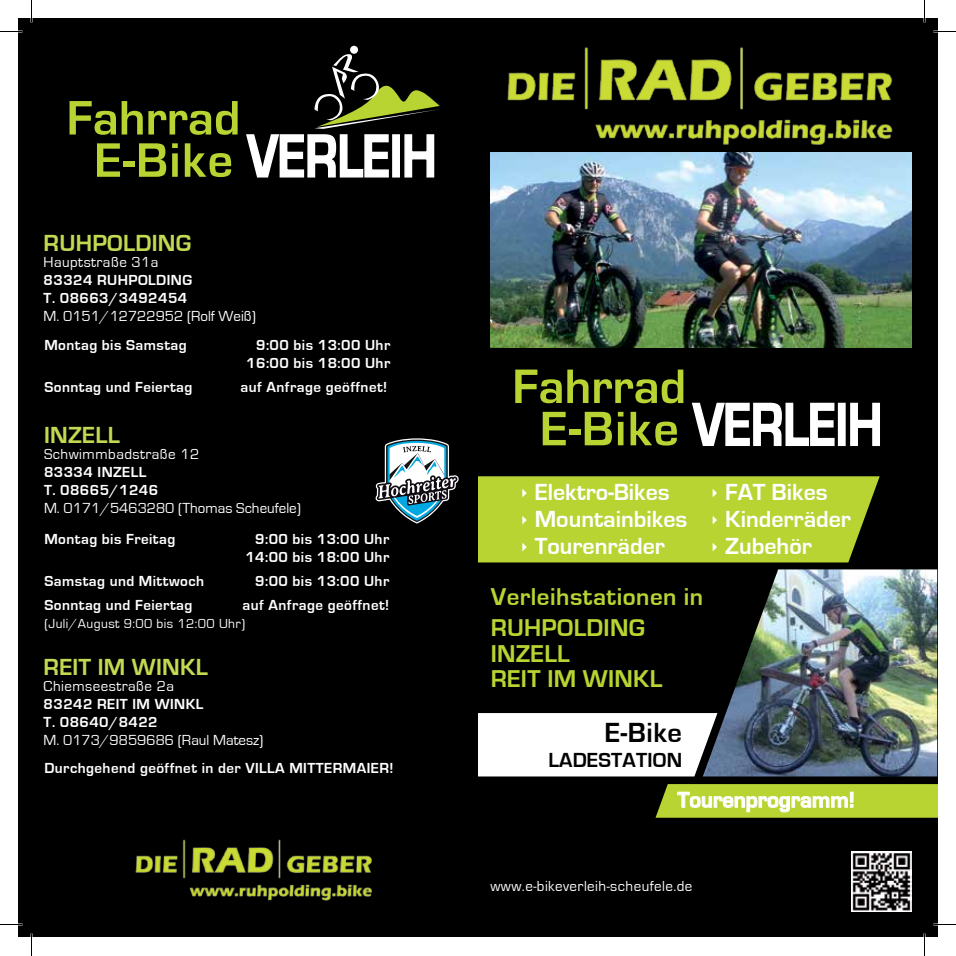
<style>
.page{position:relative;width:956px;height:956px;background:#fff}
.page>*{position:absolute;margin:0;border:0;box-sizing:border-box;transform-origin:0 0}
.t1{font:700 62.7px "Eurostile";color:#fff;scale:.8 1}
.t2{font:700 50.25px "Eurostile";color:#b7d433}
.t3{font:700 28.5px "Eurostile";color:#000}
.t4{font:700 25.05px/31.5px "Eurostile";letter-spacing:.02em;color:#b7d433}
.t5{font:700 24px "Eurostile";color:#fff}
.t6{font:700 24px "Eurostile";letter-spacing:.01em;color:#c2d952}
.t7{font:700 22.5px "Eurostile";color:#fff}
.t8{font:700 21px "Eurostile";letter-spacing:.01em;color:#000}
.t9{font:700 15px/18px "Eurostile";letter-spacing:.03em;color:#fff}
.t10{font:15px "Eurostile";color:#fff}
.t11{font:15px "Eurostile";letter-spacing:.03em;color:#fff}
.t12{font:13.5px "Eurostile";letter-spacing:.03em;color:#fff}
.s1{font-size:50.25px;color:#b7d433}
</style>
<div class="page">
<div style="left:19px;top:19px;width:918px;height:918px;background:#000"></div>
<img style="left:490px;top:153px;width:422px;height:194px">
<div style="left:478px;top:713px;width:225px;height:63px;background:#fff"></div>
<img style="left:703px;top:569px;width:234px;height:207px">
<div style="left:478px;top:476px;width:402px;height:86px;background:#b7d433"></div>
<svg style="left:655px;top:784px;width:282px;height:34px"></svg>
<img style="left:491px;top:47px;width:421px;height:112px">
<img style="left:851px;top:851px;width:61px;height:61px">
<img style="left:135px;top:839px;width:237px;height:62px">
<svg style="left:692px;top:402px;width:143px;height:44px"></svg>
<div style="left:838px;top:403px;width:8px;height:43px;border:1px solid #fff"></div>
<svg style="left:850px;top:402px;width:30px;height:44px"></svg>
<div style="left:350px;top:46px;width:8px;height:8px;background:#fff;border-radius:50%"></div>
<svg style="left:246px;top:53px;width:194px;height:125px"></svg>
<svg style="left:376px;top:438px;width:83px;height:85px"></svg>
<hr style="left:0;top:923px;width:22px;height:2px;background:#fff">
<hr style="left:933px;top:923px;width:23px;height:2px;background:#fff">
<hr style="left:923px;top:0;width:2px;height:23px;background:#fff">
<hr style="left:923px;top:933px;width:2px;height:23px;background:#fff">
<svg style="left:0;top:31px;width:19px;height:1px"></svg>
<svg style="left:933px;top:31px;width:23px;height:1px"></svg>
<svg style="left:0;top:924px;width:22px;height:1px"></svg>
<svg style="left:933px;top:924px;width:23px;height:1px"></svg>
<svg style="left:31px;top:0;width:1px;height:23px"></svg>
<svg style="left:31px;top:933px;width:1px;height:23px"></svg>
<svg style="left:924px;top:0;width:1px;height:23px"></svg>
<svg style="left:924px;top:933px;width:1px;height:23px"></svg>
<svg style="left:522px;top:489px;width:5px;height:9px"></svg>
<svg style="left:713px;top:489px;width:4px;height:9px"></svg>
<svg style="left:522px;top:516px;width:5px;height:9px"></svg>
<svg style="left:713px;top:516px;width:4px;height:9px"></svg>
<svg style="left:522px;top:543px;width:5px;height:9px"></svg>
<svg style="left:713px;top:543px;width:4px;height:9px"></svg>
<h2 class="t2" style="left:67px;top:91px;width:175px">Fahrrad</h2>
<h1 class="t1" style="left:95px;top:122px;width:421px"><span class="s1">E-Bike</span> VERLEIH</h1>
<h3 class="t6" style="left:44px;top:230px;width:32px">RUHP</h3>
<h3 class="t6" style="left:107px;top:230px;width:84px">OLDING</h3>
<p class="t11" style="left:44px;top:254px;width:116px">Hauptstraße 31a</p>
<p class="t9" style="left:44px;top:272px;width:105px">83324 Ruhpoldin</p>
<p class="t9" style="left:44px;top:272px;width:150px;text-indent:139px">g<br>T. 08663/3492454</p>
<p class="t10" style="left:44px;top:308px;width:214px">M. 0151/12722952 (Rolf Weiß)</p>
<p class="t9" style="left:44px;top:336px;width:144px">Montag bis Samstag</p>
<p class="t9" style="left:246px;top:336px;width:146px;text-align:right">9:00 bis 13:00 Uhr<br>16:00 bis 18:00 Uhr</p>
<p class="t9" style="left:44px;top:378px;width:149px">Sonntag und Feiertag</p>
<p class="t9" style="left:241px;top:378px;width:148px">auf Anfrage geöffnet!</p>
<h3 class="t6" style="left:44px;top:422px;width:77px">INZELL</h3>
<p class="t11" style="left:44px;top:446px;width:157px">Schwimmbadstraße 12</p>
<p class="t9" style="left:44px;top:464px;width:116px">83334 Inzell<br>T. 08665/1246</p>
<p class="t10" style="left:44px;top:500px;width:258px">M. 0171/5463280 (Thomas Scheufele)</p>
<p class="t9" style="left:44px;top:530px;width:132px">Montag bis Freitag</p>
<p class="t9" style="left:245px;top:530px;width:146px;text-align:right">9:00 bis 13:00 Uhr<br>14:00 bis 18:00 Uhr</p>
<p class="t9" style="left:44px;top:572px;width:161px">Samstag und Mittwoch</p>
<p class="t9" style="left:255px;top:572px;width:136px">9:00 bis 13:00 Uhr</p>
<p class="t9" style="left:44px;top:596px;width:149px">Sonntag und Feiertag</p>
<p class="t9" style="left:243px;top:596px;width:148px">auf Anfrage geöffnet!</p>
<p class="t12" style="left:44px;top:616px;width:202px">(Juli/August 9:00 bis 12:00 Uhr)</p>
<h3 class="t6" style="left:44px;top:654px;width:166px">REIT IM WINKL</h3>
<p class="t11" style="left:44px;top:678px;width:132px">Chiemseestraße 2a</p>
<p class="t9" style="left:44px;top:696px;width:62px">83242 reit</p>
<p class="t9" style="left:44px;top:696px;width:122px;text-indent:89px">im winkl<br>T. 08640/8422</p>
<p class="t10" style="left:44px;top:732px;width:221px">M. 0173/9859686 (Raul Matesz)</p>
<p class="t9" style="left:44px;top:760px;width:351px">Durchgehend geöffnet in der VILLA MITTERMAIER!</p>
<h2 class="t2" style="left:512px;top:359px;width:175px">Fahrrad</h2>
<h1 class="t1" style="left:540px;top:390px;width:421px"><span class="s1">E-Bike</span> VERLEIH</h1>
<h3 class="t5" style="left:535px;top:479px;width:137px">Elektro-Bikes</h3>
<h3 class="t5" style="left:725px;top:479px;width:104px">FAT Bikes</h3>
<h3 class="t5" style="left:535px;top:506px;width:154px">Mountainbikes</h3>
<h3 class="t5" style="left:725px;top:506px;width:127px">Kinderräder</h3>
<h3 class="t5" style="left:535px;top:533px;width:132px">Tourenräder</h3>
<h3 class="t5" style="left:725px;top:533px;width:88px">Zubehör</h3>
<h3 class="t4" style="left:491px;top:581px;width:214px">Verleihstationen in<br>Ruhpoldin</h3>
<h3 class="t4" style="left:629px;top:613px;width:18px">g</h3>
<h3 class="t4" style="left:491px;top:641px;width:132px;line-height:25.5px">Inzell<br>Reit im Winkl</h3>
<h3 class="t3" style="left:605px;top:717px;width:79px">E-Bike</h3>
<h3 class="t8" style="left:548px;top:749px;width:135px">LADESTATION</h3>
<h3 class="t7" style="left:677px;top:788px;width:179px">Tourenprogramm!</h3>
<p class="t11" style="left:490px;top:878px;width:203px">www.e-bikeverleih-scheufele.de</p>
</div>
